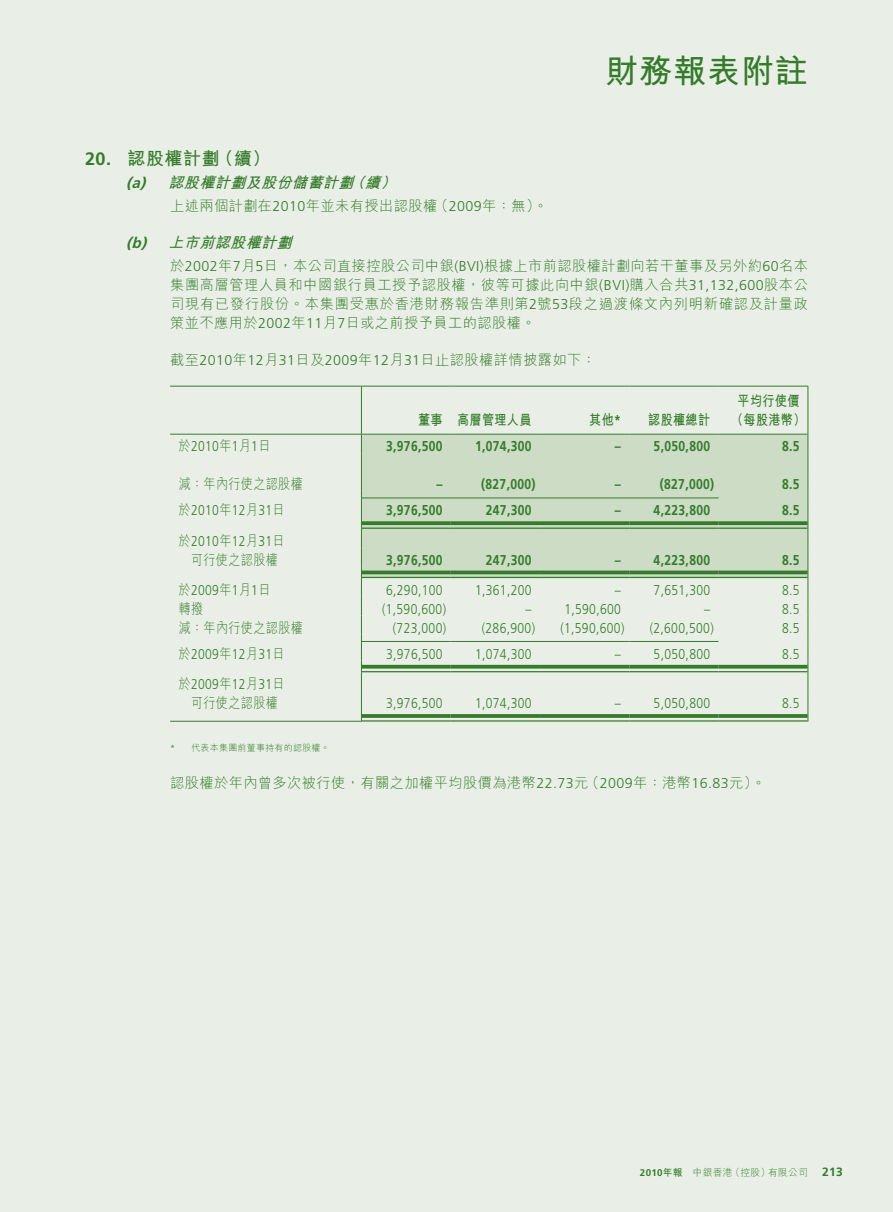
<style>
.page{position:relative;width:893px;height:1212px;background:#e9efe6}
.page>*{position:absolute;margin:0;border:0;box-sizing:border-box;transform-origin:0 0}
.t1{font:700 33px "M Hei HK";letter-spacing:.03em;color:#357b2b}
.t2{font:700 18px "M Hei HK";letter-spacing:.03em;color:#357b2b}
.t3{font:italic 700 15px "M Hei HK";color:#357b2b}
.t4{font:300 14.25px/18.8px "M Hei HK";letter-spacing:.03em;color:#357b2b;text-align:justify}
.t5{font:300 14.25px "Frutiger LT Std";letter-spacing:.03em;color:#357b2b;scale:.85 1}
.t6{font:700 14.25px "Frutiger LT Std";letter-spacing:.03em;color:#357b2b;scale:.85 1}
.t7{font:300 14.25px "M Hei HK";letter-spacing:.03em;color:#357b2b;scale:.85 1}
.t8{font:700 14.25px/18.8px "M Hei HK";letter-spacing:.03em;color:#357b2b;text-align:center;scale:.85 1}
.t9{font:300 9.75px "M Hei HK";letter-spacing:.03em;color:#357b2b}
.t10{font:300 9px "M Hei HK";letter-spacing:.03em;color:#357b2b}
.s1{font-family:"Frutiger LT Std"}
.s2{font-family:"M Hei HK"}
.s3{font-family:"Frutiger LT Std";font-weight:700}
.s4{font-weight:700}
.s5{font-family:"Frutiger LT Std";font-weight:700;font-size:12px}
</style>
<div class="page">
<div style="left:362px;top:435px;width:445px;height:142px;background:#ccdcc5"></div>
<hr style="left:170px;top:386px;width:191px;height:1px;background:#357b2b">
<hr style="left:361px;top:386px;width:90px;height:1px;background:#357b2b">
<hr style="left:451px;top:386px;width:89px;height:1px;background:#357b2b">
<hr style="left:540px;top:386px;width:89px;height:1px;background:#357b2b">
<hr style="left:629px;top:386px;width:90px;height:1px;background:#357b2b">
<hr style="left:719px;top:386px;width:89px;height:1px;background:#357b2b">
<hr style="left:807px;top:386px;width:1px;height:41px;background:#357b2b">
<svg style="left:807px;top:427px;width:1px;height:294px"></svg>
<hr style="left:361px;top:386px;width:1px;height:41px;background:#357b2b">
<svg style="left:361px;top:427px;width:1px;height:294px"></svg>
<hr style="left:170px;top:434px;width:191px;height:1px;background:#357b2b">
<hr style="left:362px;top:434px;width:89px;height:1px;background:#357b2b">
<hr style="left:451px;top:434px;width:89px;height:1px;background:#357b2b">
<hr style="left:540px;top:434px;width:89px;height:1px;background:#357b2b">
<hr style="left:629px;top:434px;width:90px;height:1px;background:#357b2b">
<hr style="left:719px;top:434px;width:88px;height:1px;background:#357b2b">
<hr style="left:362px;top:497px;width:89px;height:1px;background:#357b2b">
<hr style="left:451px;top:497px;width:89px;height:1px;background:#357b2b">
<hr style="left:540px;top:497px;width:89px;height:1px;background:#357b2b">
<hr style="left:629px;top:497px;width:90px;height:1px;background:#357b2b">
<svg style="left:362px;top:521px;width:89px;height:4px"></svg>
<hr style="left:362px;top:527px;width:89px;height:2px;background:#357b2b">
<svg style="left:451px;top:521px;width:89px;height:4px"></svg>
<hr style="left:451px;top:527px;width:89px;height:2px;background:#357b2b">
<svg style="left:540px;top:521px;width:89px;height:4px"></svg>
<hr style="left:540px;top:527px;width:89px;height:2px;background:#357b2b">
<svg style="left:629px;top:521px;width:90px;height:4px"></svg>
<hr style="left:629px;top:527px;width:90px;height:2px;background:#357b2b">
<svg style="left:719px;top:521px;width:88px;height:4px"></svg>
<hr style="left:719px;top:527px;width:88px;height:2px;background:#357b2b">
<svg style="left:362px;top:570px;width:89px;height:4px"></svg>
<hr style="left:362px;top:577px;width:89px;height:1px;background:#357b2b">
<svg style="left:451px;top:570px;width:89px;height:4px"></svg>
<hr style="left:451px;top:577px;width:89px;height:1px;background:#357b2b">
<svg style="left:540px;top:570px;width:89px;height:4px"></svg>
<hr style="left:540px;top:577px;width:89px;height:1px;background:#357b2b">
<svg style="left:629px;top:570px;width:90px;height:4px"></svg>
<hr style="left:629px;top:577px;width:90px;height:1px;background:#357b2b">
<svg style="left:719px;top:570px;width:88px;height:4px"></svg>
<hr style="left:719px;top:577px;width:88px;height:1px;background:#357b2b">
<hr style="left:362px;top:641px;width:89px;height:1px;background:#357b2b">
<hr style="left:451px;top:641px;width:89px;height:1px;background:#357b2b">
<hr style="left:540px;top:641px;width:89px;height:1px;background:#357b2b">
<hr style="left:629px;top:641px;width:90px;height:1px;background:#357b2b">
<hr style="left:362px;top:665px;width:89px;height:3px;background:#357b2b">
<hr style="left:362px;top:671px;width:89px;height:1px;background:#357b2b">
<hr style="left:451px;top:665px;width:89px;height:3px;background:#357b2b">
<hr style="left:451px;top:671px;width:89px;height:1px;background:#357b2b">
<hr style="left:540px;top:665px;width:89px;height:3px;background:#357b2b">
<hr style="left:540px;top:671px;width:89px;height:1px;background:#357b2b">
<hr style="left:629px;top:665px;width:90px;height:3px;background:#357b2b">
<hr style="left:629px;top:671px;width:90px;height:1px;background:#357b2b">
<hr style="left:719px;top:665px;width:88px;height:3px;background:#357b2b">
<hr style="left:719px;top:671px;width:88px;height:1px;background:#357b2b">
<hr style="left:170px;top:721px;width:191px;height:1px;background:#357b2b">
<svg style="left:362px;top:714px;width:89px;height:4px"></svg>
<hr style="left:362px;top:720px;width:89px;height:1px;background:#357b2b">
<svg style="left:451px;top:714px;width:89px;height:4px"></svg>
<hr style="left:451px;top:720px;width:89px;height:1px;background:#357b2b">
<svg style="left:540px;top:714px;width:89px;height:4px"></svg>
<hr style="left:540px;top:720px;width:89px;height:1px;background:#357b2b">
<svg style="left:629px;top:714px;width:90px;height:4px"></svg>
<hr style="left:629px;top:720px;width:90px;height:1px;background:#357b2b">
<svg style="left:719px;top:714px;width:88px;height:4px"></svg>
<hr style="left:719px;top:720px;width:88px;height:1px;background:#357b2b">
<h1 class="t1" style="left:605px;top:47px;width:204px">財務報表附註</h1>
<p class="t2" style="left:85px;top:145px;width:187px"><span class="s1">20.</span> 認股權計劃（續）</p>
<p class="t3" style="left:126px;top:171px;width:276px"><span class="s1">(a)</span> 認股權計劃及股份儲蓄計劃（續）</p>
<p class="t4" style="left:170px;top:196px;width:379px">上述兩個計劃在<span class="s1">2010</span>年並未有授出認股權（<span class="s1">2009</span>年：無）。</p>
<p class="t3" style="left:126px;top:232px;width:172px"><span class="s1">(b)</span> 上市前認股權計劃</p>
<p class="t4" style="left:170px;top:256px;width:639px">於<span class="s1">2002</span>年<span class="s1">7</span>月<span class="s1">5</span>日，本公司直接控股公司中銀<span class="s1">(BVI)</span>根據上市前認股權計劃向若干董事及另外約<span class="s1">60</span>名本集團高層管理人員和中國銀行員工授予認股權，彼等可據此向中銀<span class="s1">(BVI)</span>購入合共<span class="s1">31,132,600</span>股本公司現有已發行股份。本集團受惠於香港財務報告準則第<span class="s1">2</span>號<span class="s1">53</span>段之過渡條文內列明新確認及計量政策並不應用於<span class="s1">2002</span>年<span class="s1">11</span>月<span class="s1">7</span>日或之前授予員工的認股權。</p>
<p class="t4" style="left:170px;top:350px;width:427px">截至<span class="s1">2010</span>年<span class="s1">12</span>月<span class="s1">31</span>日及<span class="s1">2009</span>年<span class="s1">12</span>月<span class="s1">31</span>日止認股權詳情披露如下：</p>
<p class="t8" style="left:418px;top:410px;width:135px">董事 高層管理人員</p>
<p class="t8" style="left:589px;top:410px;width:39px">其他<span class="s1">*</span></p>
<p class="t8" style="left:648px;top:410px;width:74px">認股權總計</p>
<p class="t8" style="left:731px;top:391px;width:89px">平均行使價（每股港幣）</p>
<p class="t5" style="left:179px;top:438px;width:110px"><span class="s2">於</span>2010<span class="s2">年</span>1<span class="s2">月</span>1<span class="s2">日</span></p>
<p class="t6" style="left:386px;top:438px;width:68px">3,976,500</p>
<p class="t6" style="left:475px;top:438px;width:68px">1,074,300</p>
<p class="t6" style="left:615px;top:438px;width:114px">– 5,050,800</p>
<p class="t6" style="left:782px;top:438px;width:22px">8.5</p>
<p class="t7" style="left:179px;top:474px;width:148px">減：年內行使之認股權</p>
<p class="t6" style="left:437px;top:476px;width:9px">–</p>
<p class="t6" style="left:481px;top:476px;width:66px">(827,000)</p>
<p class="t6" style="left:615px;top:476px;width:9px">–</p>
<p class="t6" style="left:660px;top:476px;width:66px">(827,000)</p>
<p class="t6" style="left:782px;top:476px;width:22px">8.5</p>
<p class="t5" style="left:179px;top:502px;width:126px"><span class="s2">於</span>2010<span class="s2">年</span>12<span class="s2">月</span>31<span class="s2">日</span></p>
<p class="t6" style="left:386px;top:502px;width:68px">3,976,500</p>
<p class="t6" style="left:486px;top:502px;width:55px">247,300</p>
<p class="t6" style="left:615px;top:502px;width:114px">– 4,223,800</p>
<p class="t6" style="left:782px;top:502px;width:22px">8.5</p>
<p class="t5" style="left:179px;top:533px;width:126px"><span class="s2">於</span>2010<span class="s2">年</span>12<span class="s2">月</span>31<span class="s2">日</span></p>
<p class="t7" style="left:191px;top:549px;width:104px">可行使之認股權</p>
<p class="t6" style="left:386px;top:551px;width:68px">3,976,500</p>
<p class="t6" style="left:486px;top:551px;width:55px">247,300</p>
<p class="t6" style="left:615px;top:551px;width:114px">– 4,223,800</p>
<p class="t6" style="left:782px;top:551px;width:22px">8.5</p>
<p class="t5" style="left:179px;top:582px;width:110px"><span class="s2">於</span>2009<span class="s2">年</span>1<span class="s2">月</span>1<span class="s2">日</span></p>
<p class="t5" style="left:386px;top:582px;width:68px">6,290,100</p>
<p class="t5" style="left:475px;top:582px;width:68px">1,361,200</p>
<p class="t5" style="left:615px;top:582px;width:114px">– 7,651,300</p>
<p class="t5" style="left:782px;top:582px;width:22px">8.5</p>
<p class="t7" style="left:179px;top:598px;width:30px">轉撥</p>
<p class="t5" style="left:382px;top:601px;width:77px">(1,590,600)</p>
<p class="t5" style="left:526px;top:601px;width:114px">– 1,590,600</p>
<p class="t5" style="left:704px;top:601px;width:9px">–</p>
<p class="t5" style="left:782px;top:601px;width:22px">8.5</p>
<p class="t7" style="left:179px;top:617px;width:148px">減：年內行使之認股權</p>
<p class="t5" style="left:393px;top:619px;width:64px">(723,000)</p>
<p class="t5" style="left:482px;top:619px;width:64px">(286,900)</p>
<p class="t5" style="left:560px;top:619px;width:77px">(1,590,600)</p>
<p class="t5" style="left:650px;top:619px;width:77px">(2,600,500)</p>
<p class="t5" style="left:782px;top:619px;width:22px">8.5</p>
<p class="t5" style="left:179px;top:646px;width:126px"><span class="s2">於</span>2009<span class="s2">年</span>12<span class="s2">月</span>31<span class="s2">日</span></p>
<p class="t5" style="left:386px;top:646px;width:68px">3,976,500</p>
<p class="t5" style="left:475px;top:646px;width:68px">1,074,300</p>
<p class="t5" style="left:615px;top:646px;width:114px">– 5,050,800</p>
<p class="t5" style="left:782px;top:646px;width:22px">8.5</p>
<p class="t5" style="left:179px;top:676px;width:126px"><span class="s2">於</span>2009<span class="s2">年</span>12<span class="s2">月</span>31<span class="s2">日</span></p>
<p class="t7" style="left:191px;top:693px;width:104px">可行使之認股權</p>
<p class="t5" style="left:386px;top:695px;width:68px">3,976,500</p>
<p class="t5" style="left:475px;top:695px;width:68px">1,074,300</p>
<p class="t5" style="left:615px;top:695px;width:114px">– 5,050,800</p>
<p class="t5" style="left:782px;top:695px;width:22px">8.5</p>
<p class="t10" style="left:170px;top:741px;width:161px"><span class="s1">*</span> 代表本集團前董事持有的認股權。</p>
<p class="t4" style="left:170px;top:773px;width:597px">認股權於年內曾多次被行使，有關之加權平均股價為港幣<span class="s1">22.73</span>元（<span class="s1">2009</span>年：港幣<span class="s1">16.83</span>元）。</p>
<p class="t9" style="left:640px;top:1166px;width:204px"><span class="s3">2010</span><span class="s4">年報</span> 中銀香港（控股）有限公司 <span class="s5">213</span></p>
</div>
